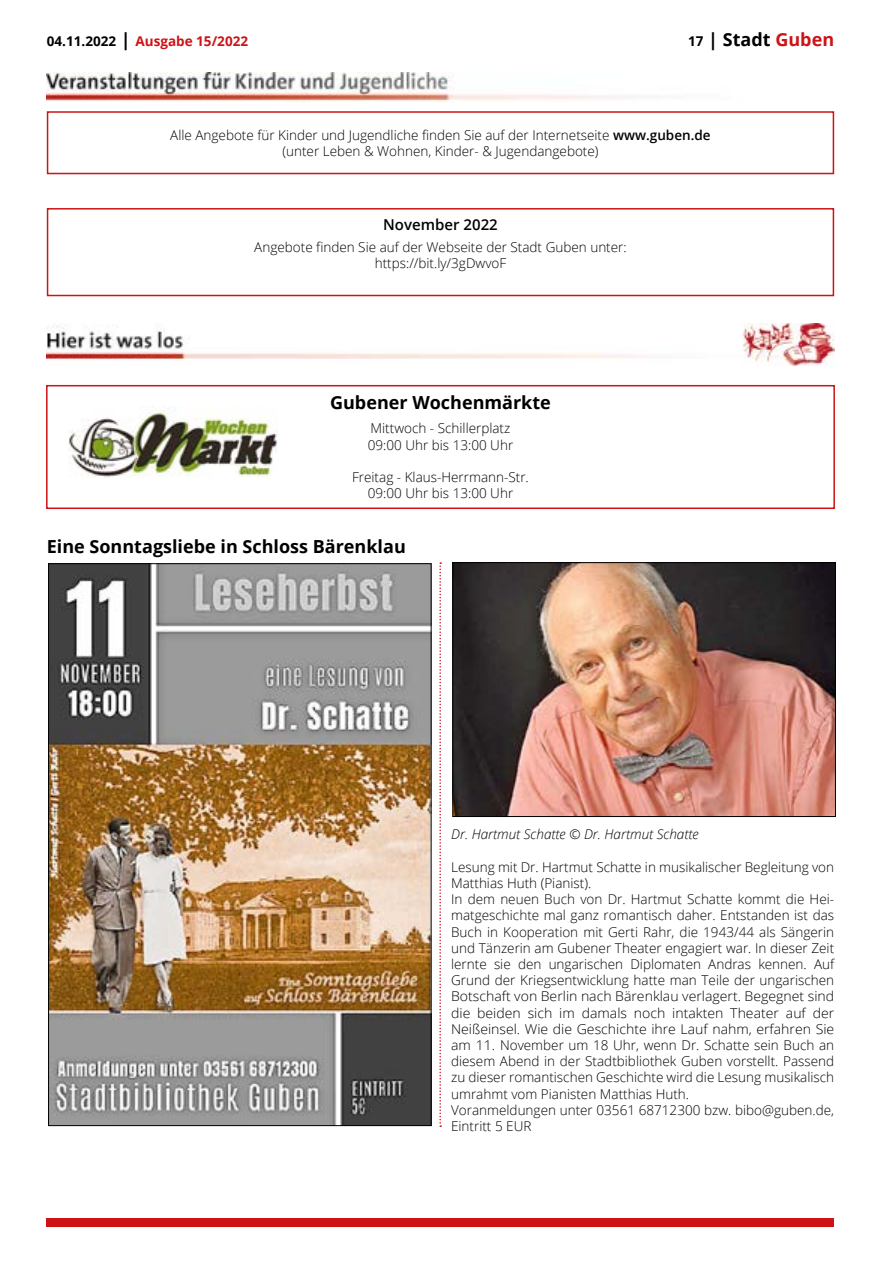
<style>
.page{position:relative;width:881px;height:1263px;background:#fff}
.page>*{position:absolute;margin:0;border:0;box-sizing:border-box;transform-origin:0 0}
.t1{font:700 18px "Open Sans";color:#000}
.t2{font:600 15px "Open Sans";color:#000}
.t3{font:300 13.5px/16.2px "Open Sans";color:#000;text-align:center}
.t4{font:italic 300 13.5px "Open Sans";color:#000}
.t5{font:700 13.5px "Open Sans";color:#cd1316}
.s1{color:#000}
.s2{font-size:18px;color:#000}
.s3{font-size:13.5px}
.s4{color:#cd1316}
.s5{font-weight:600}
</style>
<div class="page">
<svg style="left:439px;top:562px;width:2px;height:565px"></svg>
<img style="left:47px;top:72px;width:588px;height:30px">
<div style="left:47px;top:111px;width:786px;height:63px;border:2px solid #cd1316"></div>
<div style="left:47px;top:208px;width:786px;height:88px;border:2px solid #cd1316"></div>
<img style="left:47px;top:323px;width:786px;height:43px">
<div style="left:46px;top:385px;width:788px;height:124px;border:2px solid #cd1316"></div>
<img style="left:68px;top:406px;width:209px;height:72px">
<img style="left:50px;top:565px;width:379px;height:559px">
<img style="left:454px;top:564px;width:379px;height:251px">
<div style="left:452px;top:562px;width:383px;height:255px;border:1px solid #000"></div>
<div style="left:47px;top:1218px;width:786px;height:9px;background:#cd1316"></div>
<p class="t5" style="left:47px;top:32px;width:203px"><span class="s1">04.11.2022</span> <span class="s2">|</span> Ausgabe 15/2022</p>
<h1 class="t1" style="left:688px;top:27px;width:147px"><span class="s3">17</span> | Stadt <span class="s4">Guben</span></h1>
<p class="t3" style="left:170px;top:126px;width:541px">Alle Angebote für Kinder und Jugendliche finden Sie auf der Internetseite <span class="s5">www.guben.de </span>(unter Leben &amp; Wohnen, Kinder- &amp; Jugendangebote)</p>
<p class="t2" style="left:383px;top:214px;width:116px">November 2022</p>
<p class="t3" style="left:254px;top:239px;width:374px">Angebote finden Sie auf der Webseite der Stadt Guben unter: https://bit.ly/3gDwvoF</p>
<h1 class="t1" style="left:330px;top:389px;width:222px">Gubener Wochenmärkte</h1>
<p class="t3" style="left:367px;top:420px;width:147px;text-align:left">Mittwoch - Schillerplatz<br>09:00 Uhr bis 13:00 Uhr</p>
<p class="t3" style="left:352px;top:469px;width:178px">Freitag - Klaus-Herrmann-Str.<br>09:00 Uhr bis 13:00 Uhr</p>
<h1 class="t1" style="left:47px;top:533px;width:360px">Eine Sonntagsliebe in Schloss Bärenklau</h1>
<p class="t4" style="left:451px;top:825px;width:249px">Dr. Hartmut Schatte © Dr. Hartmut Schatte</p>
<p class="t3" style="left:451px;top:858px;width:384px;text-align:left">Lesung mit Dr. Hartmut Schatte in musikalischer Begleitung von Matthias Huth (Pianist).<br>In dem neuen Buch von Dr. Hartmut Schatte kommt die Hei&shy;matgeschichte mal ganz romantisch daher. Entstanden ist das Buch in Kooperation mit Gerti Rahr, die 1943/44 als Sängerin und Tänzerin am Gubener Theater engagiert war. In dieser Zeit lernte sie den ungarischen Diplomaten Andras kennen. Auf Grund der Kriegsentwicklung hatte man Teile der ungarischen Botschaft von Berlin nach Bärenklau verlagert. Begegnet sind die beiden sich im damals noch intakten Theater auf der Neißeinsel. Wie die Geschichte ihre Lauf nahm, erfahren Sie am 11. November um 18 Uhr, wenn Dr. Schatte sein Buch an diesem Abend in der Stadtbibliothek Guben vorstellt. Passend zu dieser romantischen Geschichte wird die Lesung musikalisch umrahmt vom Pianisten Matthias Huth.<br>Voranmeldungen unter 03561 68712300 bzw. bibo@guben.de, Eintritt 5 EUR</p>
</div>
